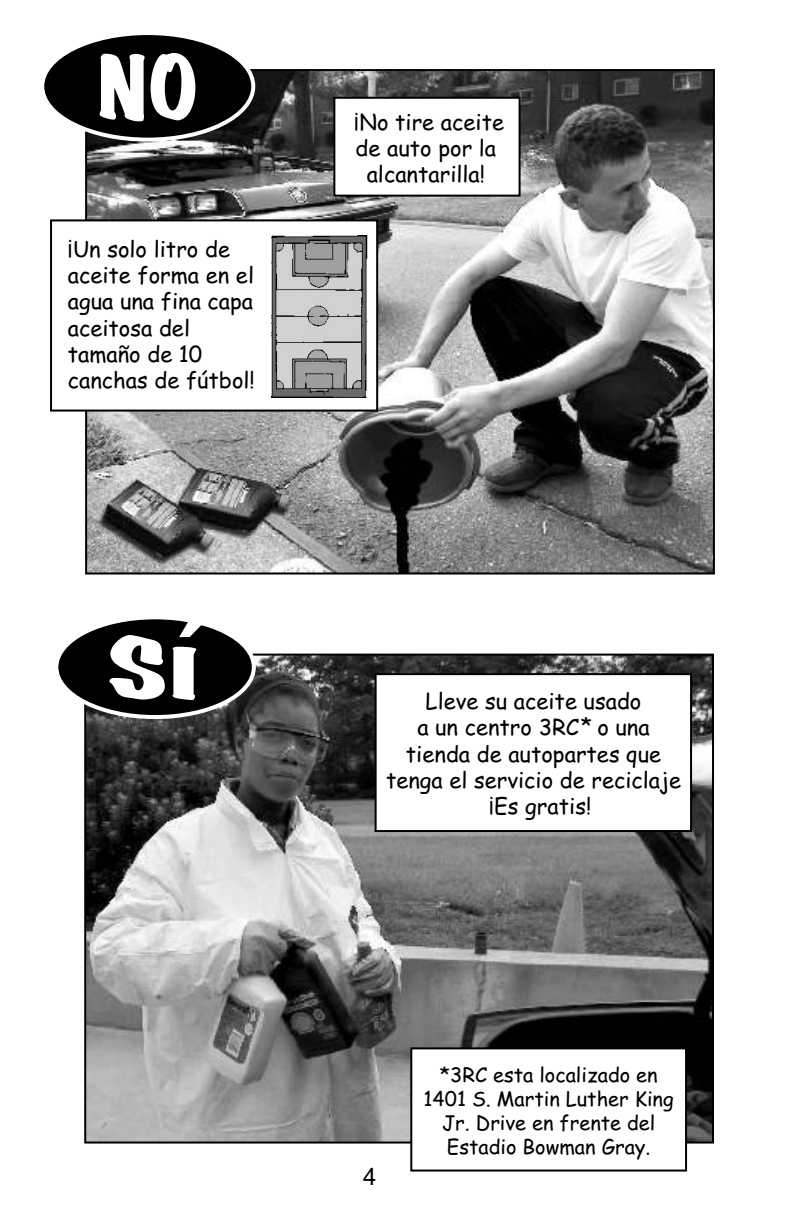
<style>
.page{position:relative;width:792px;height:1224px;background:#fff}
.page>*{position:absolute;margin:0;border:0;box-sizing:border-box;transform-origin:0 0}
.t1{font:italic 700 78.8px "Marker Felt Wide";color:#fff}
.t2{font:italic 700 74.6px "Marker Felt Wide";color:#fff;scale:1.59 1}
.t3{font:24px "Arial";color:#000}
.t4{font:22px/26.4px "Comic Sans MS";color:#000;text-align:center}
.t5{font:20px/24px "Comic Sans MS";color:#000;text-align:center}
.s1{font-size:62px}
</style>
<div class="page">
<img style="left:88px;top:72px;width:624px;height:500px">
<svg style="left:50px;top:218px;width:329px;height:195px"></svg>
<img style="left:87px;top:657px;width:624px;height:484px">
<div style="left:40px;top:31px;width:215px;height:111px;background:#000;border:4px solid #fff;border-radius:50%"></div>
<div style="left:54px;top:615px;width:202px;height:104px;background:#000;border:4px solid #fff;border-radius:50%"></div>
<svg style="left:179px;top:621px;width:26px;height:16px"></svg>
<svg style="left:332px;top:96px;width:190px;height:102px"></svg>
<img style="left:272px;top:235px;width:95px;height:163px">
<svg style="left:409px;top:1046px;width:279px;height:126px"></svg>
<svg style="left:374px;top:672px;width:319px;height:161px"></svg>
<h1 class="t1" style="left:98px;top:51px;width:102px">NO</h1>
<p class="t4" style="left:68px;top:238px;width:189px;text-align:left">¡Un solo litro de aceite forma en el agua una fina capa aceitosa del tamaño de 10 canchas de fútbol!</p>
<h2 class="t2" style="left:107px;top:634px;width:59px">S<span class="s1">I</span></h2>
<p class="t4" style="left:354px;top:111px;width:151px">¡No tire aceite de auto por la alcantarilla!</p>
<p class="t4" style="left:386px;top:690px;width:297px">Lleve su aceite usado<br>a un centro 3RC* o una tienda de autopartes que tenga el servicio de reciclaje ¡Es gratis!</p>
<p class="t3" style="left:363px;top:1167px;width:15px">4</p>
<p class="t5" style="left:424px;top:1065px;width:252px">*3RC esta localizado en<br>1401 S. Martin Luther King<br>Jr. Drive en frente del<br>Estadio Bowman Gray.</p>
</div>
